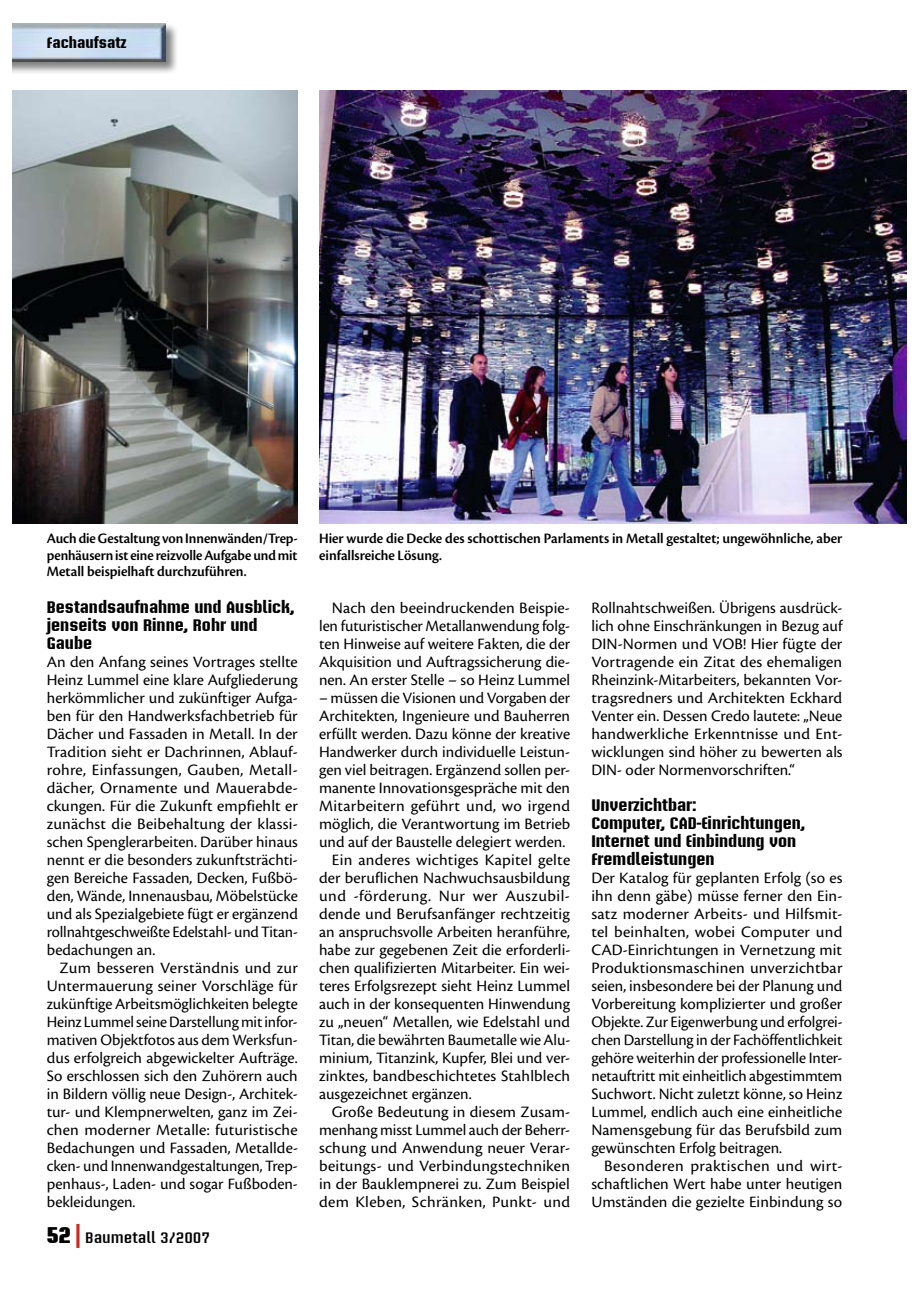
<style>
.page{position:relative;width:919px;height:1289px;background:#fff}
.page>*{position:absolute;margin:0;border:0;box-sizing:border-box;transform-origin:0 0}
.t1{font:16.5px/18px "Cronos Pro";color:#000;text-align:justify}
.t2{font:700 16.5px/18px "Briem Akademi Std";color:#000}
.t3{font:16.5px "Cronos Pro";letter-spacing:.03em;color:#000}
.t4{font:16.5px "Cronos Pro";letter-spacing:.02em;color:#000}
.t5{font:15px/16.5px "Cronos Pro Semibold Disp";color:#000}
.t6{font:600 15px "Briem Akademi Std";color:#000}
.t7{font:700 15px "Briem Akademi Std";color:#000}
.s1{font-weight:900;font-size:22.5px}
.s2{font-size:24px;color:#cb2a1d}
</style>
<div class="page">
<img style="left:13px;top:91px;width:285px;height:432px">
<img style="left:319px;top:91px;width:587px;height:432px">
<div style="left:13px;top:22px;width:173px;height:59px;background:#000;opacity:.5"></div>
<img style="left:13px;top:23px;width:153px;height:39px">
<img style="left:906px;top:91px;width:1px;height:432px">
<p class="t7" style="left:47px;top:34px;width:81px">Fachaufsatz</p>
<p class="t5" style="left:47px;top:530px;width:252px;text-align:justify">Auch die Gestaltung von Innenwänden/Trep&shy;penhäusern ist eine reizvolle Aufgabe und mit Metall beispielhaft durchzuführen.</p>
<p class="t2" style="left:47px;top:598px;width:249px">Bestandsaufnahme und Ausblick, jenseits von Rinne, Rohr und<br>Gaube</p>
<p class="t1" style="left:47px;top:653px;width:253px">An den Anfang seines Vortrages stellte Heinz Lummel eine klare Aufgliederung herkömmlicher und zukünftiger Aufga&shy;ben für den Handwerksfachbetrieb für Dächer und Fassaden in Metall. In der Tradition sieht er Dachrinnen, Ablauf&shy;rohre, Einfassungen, Gauben, Metall&shy;dächer, Ornamente und Mauerabde&shy;ckungen. Für die Zukunft empfiehlt er zunächst die Beibehaltung der klassi&shy;schen Spenglerarbeiten. Darüber hinaus nennt er die besonders zukunftsträchti&shy;gen Bereiche Fassaden, Decken, Fußbö&shy;den, Wände, Innenausbau, Möbelstücke und als Spezialgebiete fügt er ergänzend rollnahtgeschweißte Edelstahl- und Titan&shy;bedachungen an.</p>
<p class="t1" style="left:47px;top:959px;width:253px;text-indent:13px">Zum besseren Verständnis und zur Untermauerung seiner Vorschläge für zukünftige Arbeitsmöglichkeiten belegte Heinz Lummel seine Darstellung mit infor&shy;mativen Objektfotos aus dem Werksfun&shy;dus erfolgreich abgewickelter Aufträge.<br>So erschlossen sich den Zuhörern auch in Bildern völlig neue Design-, Architek&shy;tur- und Klempnerwelten, ganz im Zei&shy;chen moderner Metalle: futuristische Bedachungen und Fassaden, Metallde&shy;cken- und Innenwandgestaltungen, Trep&shy;penhaus-, Laden- und sogar Fußboden&shy;bekleidungen.</p>
<p class="t6" style="left:47px;top:1229px;width:165px"><span class="s1">52</span> <span class="s2">|</span> Baumetall 3/2007</p>
<p class="t5" style="left:319px;top:530px;width:524px">Hier wurde die Decke des schottischen Parlaments in Metall gestaltet; ungewöhnliche, aber einfallsreiche Lösung.</p>
<p class="t1" style="left:319px;top:599px;width:252px;text-indent:13px">Nach den beeindruckenden Beispie&shy;len futuristischer Metallanwendung folg&shy;ten Hinweise auf weitere Fakten, die der Akquisition und Auftragssicherung die&shy;nen. An erster Stelle – so Heinz Lummel</p>
<p class="t1" style="left:319px;top:689px;width:252px">– müssen die Visionen und Vorgaben der</p>
<p class="t1" style="left:319px;top:707px;width:252px">Architekten, Ingenieure und Bauherren</p>
<p class="t1" style="left:319px;top:725px;width:252px">erfüllt werden. Dazu könne der kreative</p>
<p class="t1" style="left:319px;top:743px;width:252px">Handwerker durch individuelle Leistun-</p>
<p class="t1" style="left:319px;top:761px;width:252px">gen viel beitragen. Ergänzend sollen per-</p>
<p class="t1" style="left:319px;top:779px;width:252px">manente Innovationsgespräche mit den</p>
<p class="t1" style="left:319px;top:797px;width:252px">Mitarbeitern geführt und, wo irgend</p>
<p class="t1" style="left:319px;top:815px;width:252px">möglich, die Verantwortung im Betrieb</p>
<p class="t1" style="left:319px;top:833px;width:248px">und auf der Baustelle delegiert werden.</p>
<p class="t1" style="left:332px;top:851px;width:240px">Ein anderes wichtiges Kapitel gelte</p>
<p class="t1" style="left:319px;top:869px;width:252px">der beruflichen Nachwuchsausbildung</p>
<p class="t3" style="left:319px;top:886px;width:252px">und -förderung. Nur wer Auszubil-</p>
<p class="t1" style="left:319px;top:905px;width:252px">dende und Berufsanfänger rechtzeitig</p>
<p class="t1" style="left:319px;top:923px;width:252px">an anspruchsvolle Arbeiten heranführe,</p>
<p class="t1" style="left:319px;top:941px;width:253px">habe zur gegebenen Zeit die erforderli-</p>
<p class="t1" style="left:319px;top:959px;width:252px">chen qualifizierten Mitarbeiter. Ein wei-</p>
<p class="t1" style="left:319px;top:977px;width:252px">teres Erfolgsrezept sieht Heinz Lummel</p>
<p class="t1" style="left:319px;top:995px;width:252px">auch in der konsequenten Hinwendung</p>
<p class="t1" style="left:319px;top:1013px;width:252px">zu „neuen“ Metallen, wie Edelstahl und</p>
<p class="t1" style="left:319px;top:1031px;width:253px">Titan, die bewährten Baumetalle wie Alu-</p>
<p class="t1" style="left:319px;top:1049px;width:252px">minium, Titanzink, Kupfer, Blei und ver-</p>
<p class="t1" style="left:319px;top:1067px;width:252px">zinktes, bandbeschichtetes Stahlblech</p>
<p class="t1" style="left:319px;top:1085px;width:154px">ausgezeichnet ergänzen.</p>
<p class="t1" style="left:332px;top:1103px;width:240px">Große Bedeutung in diesem Zusam-</p>
<p class="t1" style="left:319px;top:1121px;width:252px">menhang misst Lummel auch der Beherr-</p>
<p class="t1" style="left:319px;top:1139px;width:252px">schung und Anwendung neuer Verar-</p>
<p class="t1" style="left:319px;top:1157px;width:252px">beitungs- und Verbindungstechniken</p>
<p class="t1" style="left:319px;top:1175px;width:252px">in der Bauklempnerei zu. Zum Beispiel</p>
<p class="t4" style="left:319px;top:1192px;width:252px">dem Kleben, Schränken, Punkt- und</p>
<p class="t1" style="left:591px;top:599px;width:253px">Rollnahtschweißen. Übrigens ausdrück&shy;lich ohne Einschränkungen in Bezug auf DIN-Normen und VOB! Hier fügte der Vortragende ein Zitat des ehemaligen Rheinzink-Mitarbeiters, bekannten Vor&shy;tragsredners und Architekten Eckhard Venter ein. Dessen Credo lautete: „Neue handwerkliche Erkenntnisse und Ent&shy;wicklungen sind höher zu bewerten als DIN- oder Normenvorschriften.“</p>
<p class="t2" style="left:591px;top:796px;width:215px">Unverzichtbar:<br>Computer, CAD-Einrichtungen,<br>Internet und Einbindung von<br>Fremdleistungen</p>
<p class="t1" style="left:591px;top:869px;width:253px">Der Katalog für geplanten Erfolg (so es ihn denn gäbe) müsse ferner den Ein&shy;satz moderner Arbeits- und Hilfsmit&shy;tel beinhalten, wobei Computer und CAD-Einrichtungen in Vernetzung mit Produktionsmaschinen unverzichtbar seien, insbesondere bei der Planung und Vorbereitung komplizierter und großer Objekte. Zur Eigenwerbung und erfolgrei&shy;chen Darstellung in der Fachöffentlichkeit gehöre weiterhin der professionelle Inter&shy;netauftritt mit einheitlich abgestimmtem Suchwort. Nicht zuletzt könne, so Heinz Lummel, endlich auch eine einheitliche Namensgebung für das Berufsbild zum gewünschten Erfolg beitragen.</p>
<p class="t1" style="left:591px;top:1157px;width:252px;text-indent:13px">Besonderen praktischen und wirt&shy;schaftlichen Wert habe unter heutigen Umständen die gezielte Einbindung so</p>
</div>
